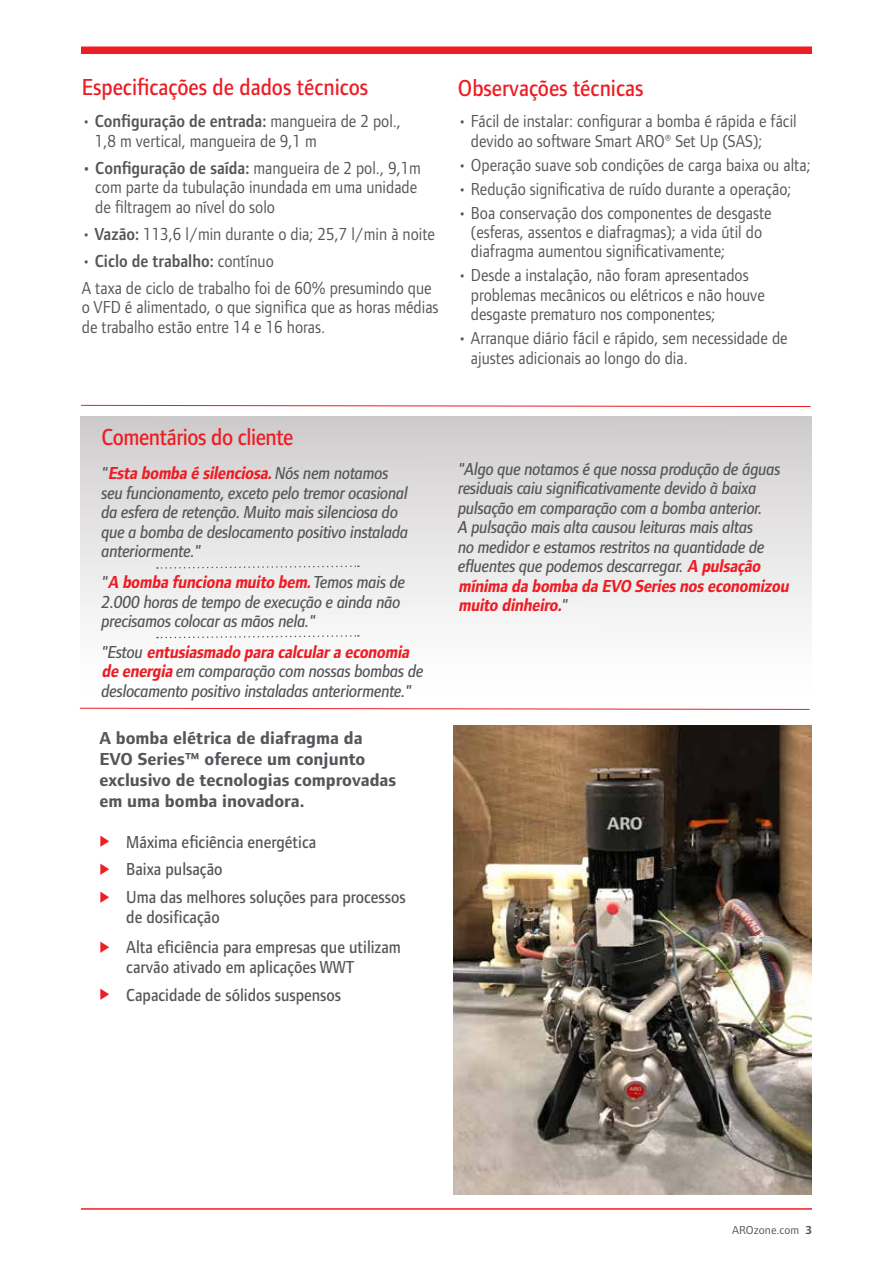
<style>
.page{position:relative;width:893px;height:1263px;background:#fff}
.page>*{position:absolute;margin:0;border:0;box-sizing:border-box;transform-origin:0 0}
.t1{font:500 24px "Foundry Form Sans";color:#ed1d24;scale:.9 1}
.t2{font:500 24px "Foundry Form Sans";letter-spacing:-.02em;color:#ed1d24;scale:.9 1}
.t3{font:18px/19.5px "Foundry Form Sans";color:#55565a;scale:.9 1}
.t4{font:italic 18px/19.5px "Foundry Form Sans Med";letter-spacing:-.02em;color:#55565a;scale:.9 1}
.t5{font:500 18px/19.5px "Foundry Form Sans";color:#55565a;scale:.9 1}
.t6{font:italic 700 18px/19.5px "Foundry Form Sans";color:#ed1d24;scale:.9 1}
.t7{font:700 18px/21px "Foundry Form Sans";color:#54565a}
.t8{font:12px "Foundry Form Sans";color:#55565a}
.s1{font-weight:500}
.s2{font-weight:600}
.s3{font-family:"Foundry Form Sans Med";font-weight:400;color:#55565a}
.s4{font-family:"Foundry Form Sans";font-weight:700;color:#ed1d24}
.s5{color:#ed1d24}
.s6{font-weight:700}
</style>
<div class="page">
<div style="left:81px;top:417px;width:731px;height:288px;background:linear-gradient(to bottom,#d0cdce,#fff)"></div>
<hr style="left:81px;top:1208px;width:731px;height:2px;background:#ed1d24">
<div style="left:81px;top:47px;width:731px;height:7px;background:#ed1d24"></div>
<img style="left:453px;top:725px;width:359px;height:470px">
<svg style="left:81px;top:405px;width:730px;height:2px"></svg>
<svg style="left:157px;top:565px;width:202px;height:4px"></svg>
<svg style="left:80px;top:708px;width:730px;height:2px"></svg>
<svg style="left:157px;top:634px;width:202px;height:5px"></svg>
<h1 class="t1" style="left:82px;top:74px;width:320px">Especificações de dados técnicos</h1>
<p class="t3" style="left:95px;top:112px;width:342px;text-indent:-13px"><span class="s1">•</span> <span class="s2">Configuração de entrada:</span> mangueira de 2 pol.,<br>1,8 m vertical, mangueira de 9,1 m</p>
<p class="t3" style="left:95px;top:158px;width:363px;text-indent:-14px"><span class="s2">• Configuração de saída:</span> mangueira de 2 pol., 9,1m com parte da tubulação inundada em uma unidade de filtragem ao nível do solo</p>
<p class="t3" style="left:82px;top:224px;width:394px"><span class="s1">•</span> <span class="s2">Vazão:</span> 113,6 l/min durante o dia; 25,7 l/min à noite</p>
<p class="t3" style="left:82px;top:247px;width:390px;line-height:27px"><span class="s1">•</span> <span class="s2">Ciclo de trabalho:</span> contínuo<br>A taxa de ciclo de trabalho foi de 60% presumindo que</p>
<p class="t3" style="left:82px;top:298px;width:398px">o VFD é alimentado, o que significa que as horas médias de trabalho estão entre 14 e 16 horas.</p>
<h1 class="t1" style="left:458px;top:75px;width:208px">Observações técnicas</h1>
<p class="t3" style="left:471px;top:111px;width:363px;text-indent:-13px"><span class="s1">•</span> Fácil de instalar: configurar a bomba é rápida e fácil devido ao software Smart ARO® Set Up (SAS);</p>
<p class="t3" style="left:458px;top:155px;width:394px"><span class="s1">•</span> Operação suave sob condições de carga baixa ou alta;</p>
<p class="t3" style="left:458px;top:179px;width:372px"><span class="s1">•</span> Redução significativa de ruído durante a operação;</p>
<p class="t3" style="left:471px;top:203px;width:336px;text-indent:-13px"><span class="s1">•</span> Boa conservação dos componentes de desgaste (esferas, assentos e diafragmas); a vida útil do diafragma aumentou significativamente;</p>
<p class="t3" style="left:471px;top:266px;width:328px;text-indent:-13px"><span class="s1">•</span> Desde a instalação, não foram apresentados problemas mecânicos ou elétricos e não houve desgaste prematuro nos componentes;</p>
<p class="t3" style="left:471px;top:329px;width:353px;text-indent:-13px"><span class="s1">•</span> Arranque diário fácil e rápido, sem necessidade de ajustes adicionais ao longo do dia.</p>
<h1 class="t2" style="left:101px;top:423px;width:215px">Comentários do cliente</h1>
<p class="t6" style="left:101px;top:464px;width:321px"><span class="s3">"</span> Estabombaé silenciosa.<span class="s3">N ó s n e m n o ta m o s</span></p>
<p class="t4" style="left:101px;top:484px;width:343px">seu funcionamento, exceto pelo tremor ocasional da esfera de retenção. Muito mais silenciosa do que a bomba de deslocamento positivo instalada anteriormente."</p>
<p class="t6" style="left:101px;top:573px;width:339px"><span class="s3">"</span>A bombafuncionamuito bem.<span class="s3">Te m os m a is de</span></p>
<p class="t4" style="left:101px;top:592px;width:334px">2.000 horas de tempo de execução e ainda não precisamos colocar as mãos nela."</p>
<p class="t6" style="left:101px;top:642px;width:348px"><span class="s3">" Es to u</span> entusiasmado paracalcularaeconomia</p>
<p class="t4" style="left:101px;top:662px;width:359px"><span class="s4">de energia</span>em comparação com nossas bombas de deslocamento positivo instaladas anteriormente."</p>
<p class="t7" style="left:99px;top:727px;width:298px">A bomba elétrica de diafragma da<br>EVO Series™ oferece um conjunto exclusivo de tecnologias comprovadas em uma bomba inovadora.</p>
<p class="t5" style="left:99px;top:832px;width:243px"><span class="s5">◆</span> Máxima eficiência energética</p>
<p class="t5" style="left:99px;top:860px;width:138px"><span class="s5">◆</span> Baixa pulsação</p>
<p class="t5" style="left:126px;top:888px;width:312px;text-indent:-27px"><span class="s5">◆</span> Uma das melhores soluções para processos de dosificação</p>
<p class="t5" style="left:126px;top:938px;width:307px;text-indent:-27px"><span class="s5">◆</span> Alta eficiência para empresas que utilizam carvão ativado em aplicações WWT</p>
<p class="t5" style="left:99px;top:985px;width:270px"><span class="s5">◆</span> Capacidade de sólidos suspensos</p>
<p class="t4" style="left:458px;top:460px;width:360px">"Algo que notamos é que nossa produção de águas residuais caiu significativamente devido à baixa pulsação em comparação com a bomba anterior.<br>A pulsação mais alta causou leituras mais altas<br>no medidor e estamos restritos na quantidade de efluentes que podemos descarregar. <span class="s4">A pulsação</span></p>
<p class="t6" style="left:458px;top:576px;width:373px">mínimadabombadaEVO Seriesnoseconomizou muito dinheiro.<span class="s3">"</span></p>
<p class="t8" style="left:732px;top:1223px;width:82px">AROzone.com <span class="s6">3</span></p>
</div>
